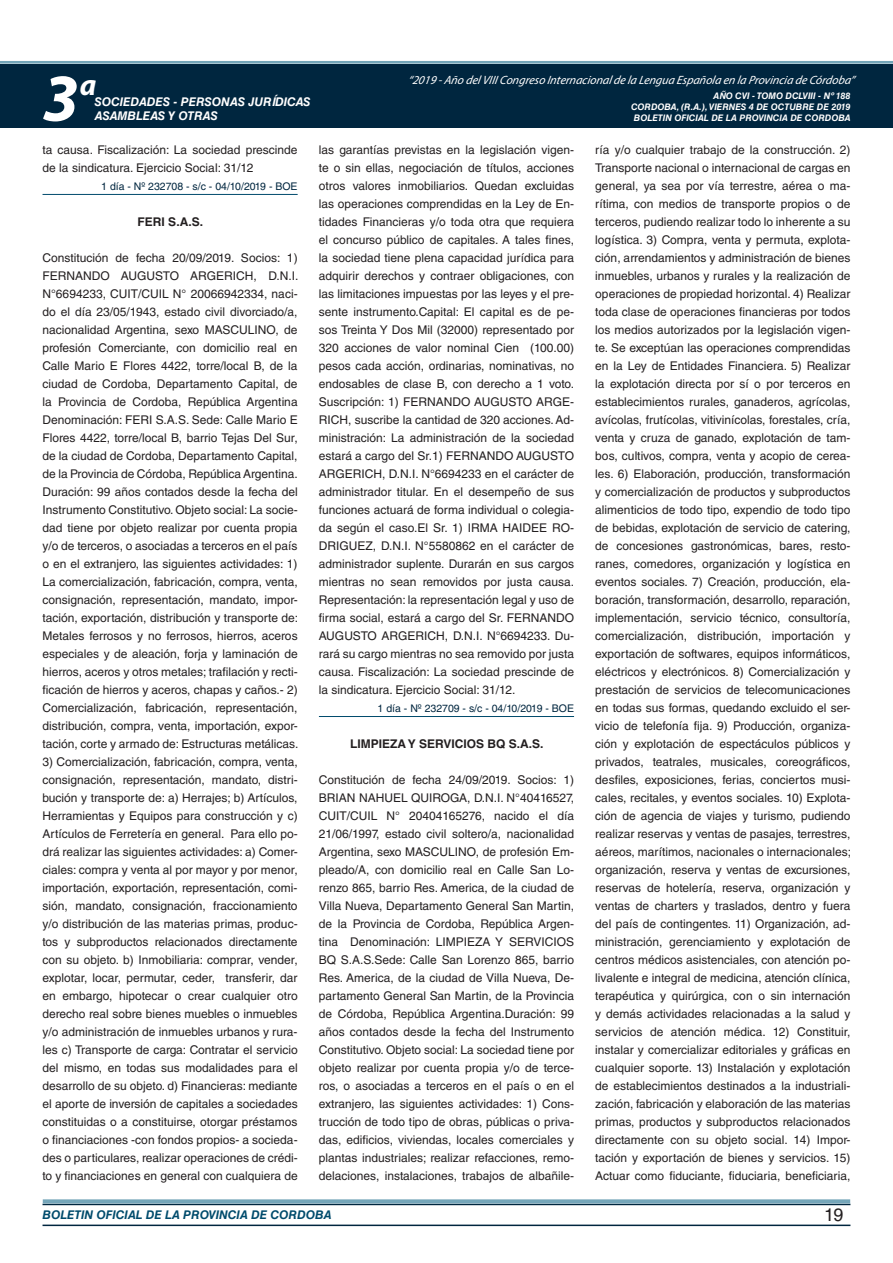
<style>
.page{position:relative;width:893px;height:1263px;background:#fff}
.page>*{position:absolute;margin:0;border:0;box-sizing:border-box;transform-origin:0 0}
.t1{font:italic 700 67.5px "Myriad Pro";color:#fff}
.t2{font:italic 700 30px "Myriad Pro";color:#fff}
.t3{font:18px "Helvetica LT Std";color:#231f20}
.t4{font:12px/18px "Helvetica LT Std";color:#231f20;text-align:justify}
.t5{font:italic 12px "Myriad Pro";color:#fff}
.t6{font:italic 700 12px "Helvetica LT Std";color:#fff}
.t7{font:italic 700 12px "Helvetica LT Std";color:#004b6c}
.t8{font:700 12px "Helvetica LT Std";color:#231f20}
.t9{font:10.5px "Helvetica LT Std";color:#00263f}
.t10{font:italic 700 9px/10.8px "Helvetica LT Std";color:#fff;text-align:right}
</style>
<div class="page">
<div style="left:0;top:61px;width:893px;height:6px;background:#fff;opacity:.75"></div>
<div style="left:0;top:64px;width:893px;height:64px;background:#00263f"></div>
<hr style="left:43px;top:1224px;width:807px;height:2px;background:#00263f">
<div style="left:42px;top:1198px;width:809px;height:8px;background:#fff;opacity:.75"></div>
<hr style="left:43px;top:194px;width:255px;height:1px;background:#004b6c">
<hr style="left:319px;top:716px;width:255px;height:1px;background:#004b6c">
<h2 class="t2" style="left:80px;top:66px;width:18px">a</h2>
<p class="t5" style="left:408px;top:72px;width:448px">“2019 -Año delVIIICongreso Internacionalde la Lengua Esp añola en la Provincia de Córdoba”</p>
<h1 class="t1" style="left:43px;top:54px;width:38px">3</h1>
<p class="t10" style="left:631px;top:91px;width:221px">AÑO CVI - TOMO DCLVIII - Nº 188<br>CORDOBA, (R.A.), VIERNES 4 DE OCTUBRE DE 2019<br>BOLETIN OFICIAL DE LA PROVINCIA DE CORDOBA</p>
<p class="t6" style="left:95px;top:94px;width:217px">SOCIEDADES - PERSONAS JURÍDICAS</p>
<p class="t6" style="left:95px;top:109px;width:125px">ASAMBLEAS Y OTRAS</p>
<p class="t4" style="left:43px;top:141px;width:257px">ta causa. Fiscalización: La sociedad prescinde de la sindicatura. Ejercicio Social: 31/12</p>
<p class="t9" style="left:101px;top:180px;width:198px">1 día - Nº 232708 - s/c - 04/10/2019 - BOE</p>
<p class="t8" style="left:138px;top:214px;width:67px">FERI S.A.S.</p>
<p class="t4" style="left:43px;top:249px;width:257px">Constitución de fecha 20/09/2019. Socios: 1)<br>FERNANDO AUGUSTO ARGERICH, D.N.I.<br>N°6694233, CUIT/CUIL N° 20066942334, naci&shy;do el día 23/05/1943, estado civil divorciado/a, nacionalidad Argentina, sexo MASCULINO, de profesión Comerciante, con domicilio real en Calle Mario E Flores 4422, torre/local B, de la ciudad de Cordoba, Departamento Capital, de la Provincia de Cordoba, República Argentina Denominación: FERI S.A.S. Sede: Calle Mario E Flores 4422, torre/local B, barrio Tejas Del Sur, de la ciudad de Cordoba, Departamento Capital, de la Provincia de Córdoba, República Argentina.<br>Duración: 99 años contados desde la fecha del Instrumento Constitutivo. Objeto social: La socie&shy;dad tiene por objeto realizar por cuenta propia y/o de terceros, o asociadas a terceros en el país o en el extranjero, las siguientes actividades: 1)<br>La comercialización, fabricación, compra, venta, consignación, representación, mandato, impor&shy;tación, exportación, distribución y transporte de:<br>Metales ferrosos y no ferrosos, hierros, aceros especiales y de aleación, forja y laminación de hierros, aceros y otros metales; trafilación y recti&shy;ficación de hierros y aceros, chapas y caños.- 2)<br>Comercialización, fabricación, representación, distribución, compra, venta, importación, expor&shy;tación, corte y armado de: Estructuras metálicas.</p>
<p class="t4" style="left:43px;top:753px;width:257px">3) Comercialización, fabricación, compra, venta, consignación, representación, mandato, distri&shy;bución y transporte de: a) Herrajes; b) Artículos, Herramientas y Equipos para construcción y c)<br>Artículos de Ferretería en general. Para ello po&shy;drá realizar las siguientes actividades: a) Comer&shy;ciales: compra y venta al por mayor y por menor, importación, exportación, representación, comi&shy;sión, mandato, consignación, fraccionamiento y/o distribución de las materias primas, produc&shy;tos y subproductos relacionados directamente con su objeto. b) Inmobiliaria: comprar, vender, explotar, locar, permutar, ceder, transferir, dar en embargo, hipotecar o crear cualquier otro derecho real sobre bienes muebles o inmuebles y/o administración de inmuebles urbanos y rura&shy;les c) Transporte de carga: Contratar el servicio del mismo, en todas sus modalidades para el desarrollo de su objeto. d) Financieras: mediante el aporte de inversión de capitales a sociedades constituidas o a constituirse, otorgar préstamos o financiaciones -con fondos propios- a socieda&shy;des o particulares, realizar operaciones de crédi&shy;to y financiaciones en general con cualquiera de</p>
<p class="t4" style="left:319px;top:141px;width:257px">las garantías previstas en la legislación vigen&shy;te o sin ellas, negociación de títulos, acciones otros valores inmobiliarios. Quedan excluidas las operaciones comprendidas en la Ley de En&shy;tidades Financieras y/o toda otra que requiera el concurso público de capitales. A tales fines, la sociedad tiene plena capacidad jurídica para adquirir derechos y contraer obligaciones, con las limitaciones impuestas por las leyes y el pre&shy;sente instrumento.Capital: El capital es de pe&shy;sos Treinta Y Dos Mil (32000) representado por 320 acciones de valor nominal Cien (100.00) pesos cada acción, ordinarias, nominativas, no endosables de clase B, con derecho a 1 voto.<br>Suscripción: 1) FERNANDO AUGUSTO ARGE-RICH, suscribe la cantidad de 320 acciones. Ad&shy;ministración: La administración de la sociedad estará a cargo del Sr.1) FERNANDO AUGUSTO ARGERICH, D.N.I. N°6694233 en el carácter de administrador titular. En el desempeño de sus funciones actuará de forma individual o colegia&shy;da según el caso.El Sr. 1) IRMA HAIDEE RO-DRIGUEZ, D.N.I. N°5580862 en el carácter de administrador suplente. Durarán en sus cargos mientras no sean removidos por justa causa.<br>Representación: la representación legal y uso de firma social, estará a cargo del Sr. FERNANDO AUGUSTO ARGERICH, D.N.I. N°6694233. Du&shy;rará su cargo mientras no sea removido por justa causa. Fiscalización: La sociedad prescinde de la sindicatura. Ejercicio Social: 31/12.</p>
<p class="t9" style="left:378px;top:702px;width:198px">1 día - Nº 232709 - s/c - 04/10/2019 - BOE</p>
<p class="t8" style="left:350px;top:736px;width:195px">LIMPIEZA Y SERVICIOS BQ S.A.S.</p>
<p class="t4" style="left:319px;top:771px;width:257px">Constitución de fecha 24/09/2019. Socios: 1)<br>BRIAN NAHUEL QUIROGA, D.N.I. N°40416527, CUIT/CUIL N° 20404165276, nacido el día 21/06/1997, estado civil soltero/a, nacionalidad Argentina, sexo MASCULINO, de profesión Em&shy;pleado/A, con domicilio real en Calle San Lo&shy;renzo 865, barrio Res. America, de la ciudad de Villa Nueva, Departamento General San Martin, de la Provincia de Cordoba, República Argen&shy;tina Denominación: LIMPIEZA Y SERVICIOS BQ S.A.S.Sede: Calle San Lorenzo 865, barrio Res. America, de la ciudad de Villa Nueva, De&shy;partamento General San Martin, de la Provincia de Córdoba, República Argentina.Duración: 99 años contados desde la fecha del Instrumento Constitutivo. Objeto social: La sociedad tiene por objeto realizar por cuenta propia y/o de terce&shy;ros, o asociadas a terceros en el país o en el extranjero, las siguientes actividades: 1) Cons&shy;trucción de todo tipo de obras, públicas o priva&shy;das, edificios, viviendas, locales comerciales y plantas industriales; realizar refacciones, remo&shy;delaciones, instalaciones, trabajos de albañile-</p>
<p class="t4" style="left:595px;top:141px;width:257px">ría y/o cualquier trabajo de la construcción. 2)<br>Transporte nacional o internacional de cargas en general, ya sea por vía terrestre, aérea o ma&shy;rítima, con medios de transporte propios o de terceros, pudiendo realizar todo lo inherente a su logística. 3) Compra, venta y permuta, explota&shy;ción, arrendamientos y administración de bienes inmuebles, urbanos y rurales y la realización de operaciones de propiedad horizontal. 4) Realizar toda clase de operaciones financieras por todos los medios autorizados por la legislación vigen&shy;te. Se exceptúan las operaciones comprendidas en la Ley de Entidades Financiera. 5) Realizar la explotación directa por sí o por terceros en establecimientos rurales, ganaderos, agrícolas, avícolas, frutícolas, vitivinícolas, forestales, cría, venta y cruza de ganado, explotación de tam&shy;bos, cultivos, compra, venta y acopio de cerea&shy;les. 6) Elaboración, producción, transformación y comercialización de productos y subproductos alimenticios de todo tipo, expendio de todo tipo de bebidas, explotación de servicio de catering, de concesiones gastronómicas, bares, resto&shy;ranes, comedores, organización y logística en eventos sociales. 7) Creación, producción, ela&shy;boración, transformación, desarrollo, reparación, implementación, servicio técnico, consultoría, comercialización, distribución, importación y exportación de softwares, equipos informáticos, eléctricos y electrónicos. 8) Comercialización y prestación de servicios de telecomunicaciones en todas sus formas, quedando excluido el ser&shy;vicio de telefonía fija. 9) Producción, organiza&shy;ción y explotación de espectáculos públicos y privados, teatrales, musicales, coreográficos, desfiles, exposiciones, ferias, conciertos musi&shy;cales, recitales, y eventos sociales. 10) Explota&shy;ción de agencia de viajes y turismo, pudiendo realizar reservas y ventas de pasajes, terrestres, aéreos, marítimos, nacionales o internacionales; organización, reserva y ventas de excursiones, reservas de hotelería, reserva, organización y ventas de charters y traslados, dentro y fuera del país de contingentes. 11) Organización, ad&shy;ministración, gerenciamiento y explotación de centros médicos asistenciales, con atención po&shy;livalente e integral de medicina, atención clínica, terapéutica y quirúrgica, con o sin internación y demás actividades relacionadas a la salud y servicios de atención médica. 12) Constituir, instalar y comercializar editoriales y gráficas en cualquier soporte. 13) Instalación y explotación de establecimientos destinados a la industriali&shy;zación, fabricación y elaboración de las materias primas, productos y subproductos relacionados directamente con su objeto social. 14) Impor&shy;tación y exportación de bienes y servicios. 15)<br>Actuar como fiduciante, fiduciaria, beneficiaria,</p>
<p class="t7" style="left:43px;top:1208px;width:290px">BOLETIN OFICIAL DE LA PROVINCIA DE CORDOBA</p>
<h3 class="t3" style="left:824px;top:1204px;width:21px">19</h3>
</div>
